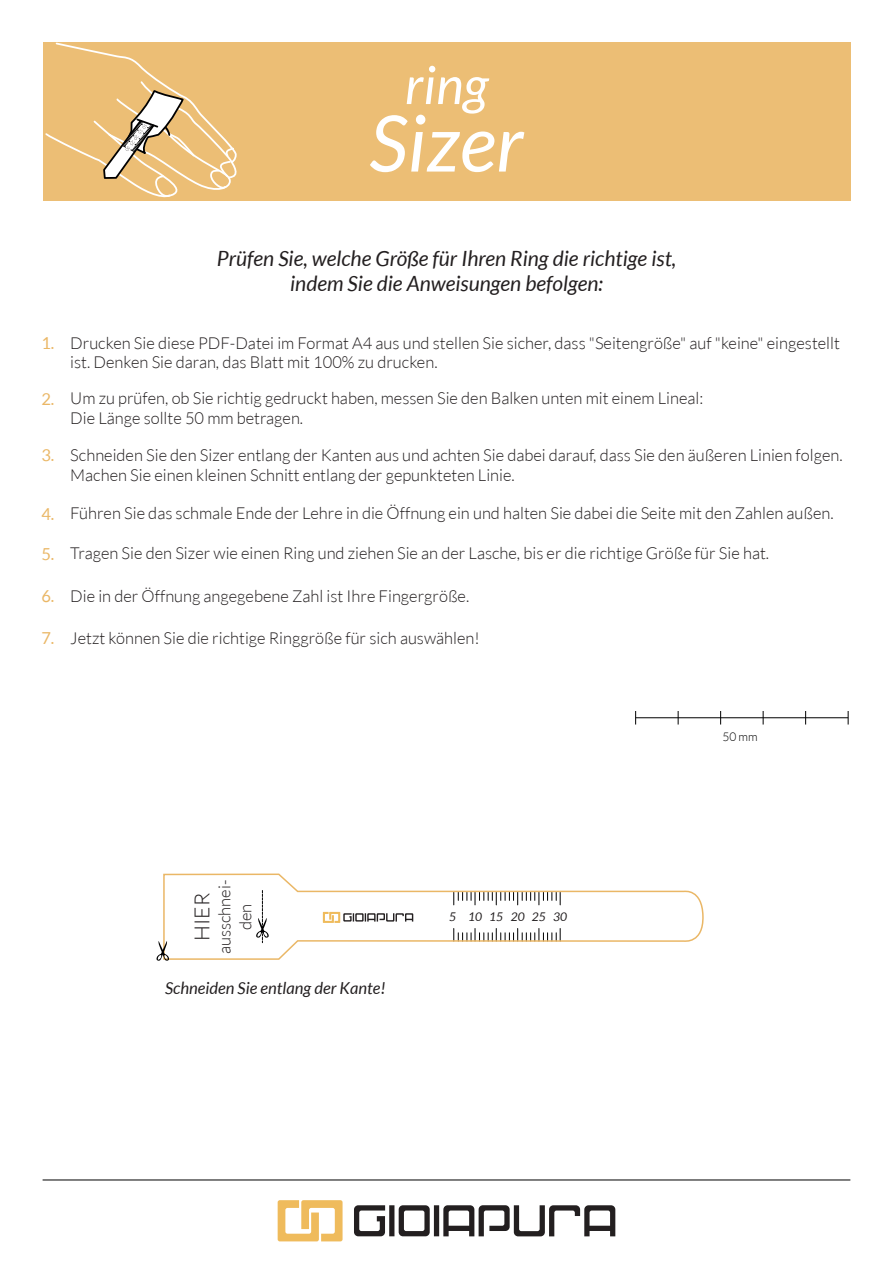
<style>
.page{position:relative;width:893px;height:1263px;background:#fff}
.page>*{position:absolute;margin:0;border:0;box-sizing:border-box;transform-origin:0 0}
.t1{font:italic 78px "Lato";color:#fff}
.t2{font:italic 52.5px "Lato";color:#fff}
.t3{font:italic 21px/25.2px "Lato";color:#231f20;text-align:center}
.t4{font:300 21px "Lato";color:#231f20}
.t5{font:300 16.5px/19.8px "Lato";color:#231f20}
.t6{font:italic 16.5px "Lato";color:#231f20}
.t7{font:16.5px "Lato";color:#eab766}
.t8{font:italic 12px "Lato";color:#231f20}
.t9{font:300 12px "Lato";color:#000001}
.s1{font-weight:400;color:#eab766}
</style>
<div class="page">
<hr style="left:43px;top:1180px;width:807px;height:1px;background:#000001">
<svg style="left:354px;top:1205px;width:261px;height:31px"></svg>
<svg style="left:278px;top:1200px;width:65px;height:41px"></svg>
<svg style="left:635px;top:711px;width:1px;height:13px"></svg>
<svg style="left:678px;top:711px;width:1px;height:13px"></svg>
<svg style="left:720px;top:711px;width:1px;height:13px"></svg>
<svg style="left:763px;top:711px;width:1px;height:13px"></svg>
<svg style="left:805px;top:711px;width:1px;height:13px"></svg>
<svg style="left:848px;top:711px;width:1px;height:13px"></svg>
<hr style="left:636px;top:717px;width:212px;height:1px;background:#000001">
<div style="left:43px;top:43px;width:807px;height:158px;background:#ecbe75"></div>
<svg style="left:163px;top:873px;width:541px;height:87px"></svg>
<svg style="left:156px;top:941px;width:15px;height:20px"></svg>
<svg style="left:44px;top:42px;width:197px;height:156px"></svg>
<h2 class="t2" style="left:405px;top:56px;width:85px">ring</h2>
<h1 class="t1" style="left:369px;top:100px;width:156px">Sizer</h1>
<p class="t3" style="left:217px;top:247px;width:461px">Prüfen Sie, welche Größe für Ihren Ring die richtige ist, indem Sie die Anweisungen befolgen:</p>
<p class="t7" style="left:41px;top:334px;width:15px">1.</p>
<p class="t5" style="left:70px;top:333px;width:771px">Drucken Sie diese PDF-Datei im Format A4 aus und stellen Sie sicher, dass "Seitengröße" auf "keine" eingestellt ist. Denken Sie daran, das Blatt mit 100% zu drucken.</p>
<p class="t7" style="left:41px;top:390px;width:15px">2.</p>
<p class="t5" style="left:70px;top:388px;width:635px">Um zu prüfen, ob Sie richtig gedruckt haben, messen Sie den Balken unten mit einem Lineal:<br>Die Länge sollte 50 mm betragen.</p>
<p class="t7" style="left:41px;top:446px;width:15px">3.</p>
<p class="t5" style="left:70px;top:445px;width:774px">Schneiden Sie den Sizer entlang der Kanten aus und achten Sie dabei darauf, dass Sie den äußeren Linien folgen.<br>Machen Sie einen kleinen Schnitt entlang der gepunkteten Linie.</p>
<p class="t5" style="left:41px;top:503px;width:794px"><span class="s1">4.</span> Führen Sie das schmale Ende der Lehre in die Öffnung ein und halten Sie dabei die Seite mit den Zahlen außen.</p>
<p class="t5" style="left:41px;top:543px;width:729px"><span class="s1">5.</span> Tragen Sie den Sizer wie einen Ring und ziehen Sie an der Lasche, bis er die richtige Größe für Sie hat.</p>
<p class="t5" style="left:41px;top:586px;width:429px"><span class="s1">6.</span> Die in der Öffnung angegebene Zahl ist Ihre Fingergröße.</p>
<p class="t5" style="left:41px;top:628px;width:440px"><span class="s1">7.</span> Jetzt können Sie die richtige Ringgröße für sich auswählen!</p>
<p class="t4" style="left:191px;top:941px;width:49px;rotate:-90deg">HIER</p>
<p class="t5" style="left:214px;top:954px;width:76px;line-height:21px;text-align:center;rotate:-90deg">ausschnei&shy;den</p>
<p class="t6" style="left:165px;top:978px;width:222px">Schneiden Sie entlang der Kante!</p>
<p class="t8" style="left:449px;top:910px;width:119px">5 10 15 20 25 30</p>
<p class="t9" style="left:722px;top:730px;width:37px">50 mm</p>
</div>
